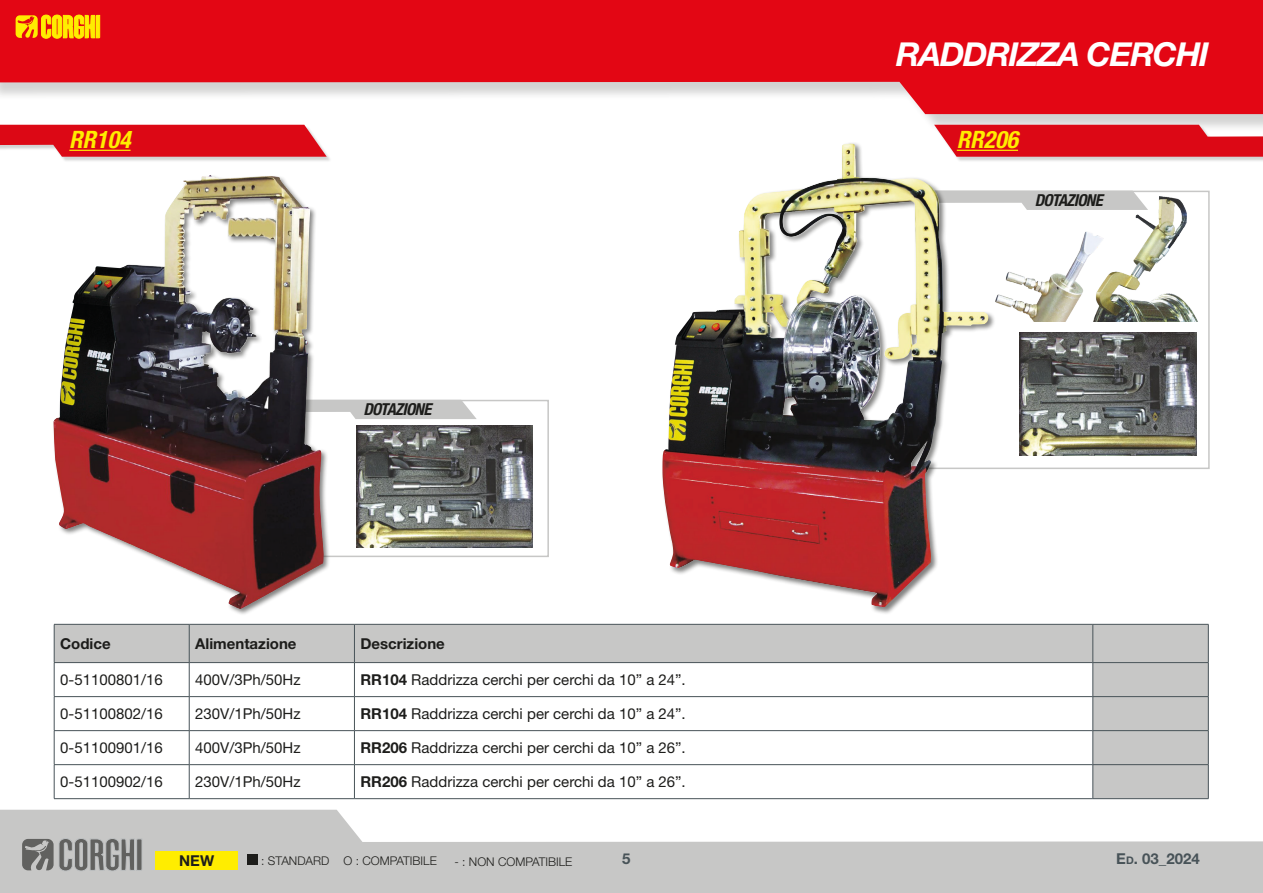
<style>
.page{position:relative;width:1263px;height:893px;background:#fff}
.page>*{position:absolute;margin:0;border:0;box-sizing:border-box;transform-origin:0 0}
.t1{font:italic 700 33px "Helvetica Neue LT Std";letter-spacing:-.04em;color:#fff}
.t2{font:italic 700 condensed 24px "Helvetica Neue LT Std";color:#ffed00}
.t3{font:italic 700 condensed 16.5px "Helvetica Neue LT Std";letter-spacing:-.04em;color:#1d1d1b}
.t4{font:15px "Helvetica Neue LT Std";color:#1d1d1b}
.t5{font:700 15px "Helvetica Neue LT Std";color:#1d1d1b}
.t6{font:700 15px "Helvetica Neue LT Std";color:#485358}
.t7{font:300 12px "Helvetica Neue LT Std";color:#1d1d1b}
.s1{font-weight:700}
.s2{font-size:10.5px}
</style>
<div class="page">
<div style="left:0;top:0;width:1263px;height:133px;background:#1d1d1b;opacity:.2"></div>
<svg style="left:0;top:0;width:1263px;height:114px;background:#e53540"></svg>
<svg style="left:0;top:810px;width:1263px;height:83px;fill:#c7c7c6"></svg>
<svg style="left:16px;top:15px;width:84px;height:23px;background:#f8b604"></svg>
<svg style="left:22px;top:838px;width:120px;height:33px;background:#8d8d8c"></svg>
<div style="left:155px;top:851px;width:83px;height:19px;background:#ffed00"></div>
<div style="left:247px;top:855px;width:11px;height:10px;background:#1d1d1b"></div>
<div style="left:0;top:126px;width:332px;height:36px;background:#1d1d1b;opacity:.2"></div>
<svg style="left:0;top:125px;width:327px;height:32px;background:#de222d"></svg>
<div style="left:935px;top:126px;width:328px;height:36px;background:#1d1d1b;opacity:.2"></div>
<svg style="left:934px;top:125px;width:329px;height:32px;background:#de1d29"></svg>
<hr style="left:69px;top:150px;width:62px;height:1px;background:#ffed00">
<hr style="left:957px;top:150px;width:61px;height:1px;background:#ffed00">
<svg style="left:55px;top:625px;width:1153px;height:173px"></svg>
<hr style="left:54px;top:624px;width:135px;height:1px;background:#485358">
<hr style="left:54px;top:624px;width:1px;height:38px;background:#485358">
<hr style="left:189px;top:624px;width:165px;height:1px;background:#485358">
<hr style="left:354px;top:624px;width:739px;height:1px;background:#485358">
<hr style="left:1093px;top:624px;width:115px;height:1px;background:#485358">
<hr style="left:1208px;top:624px;width:1px;height:38px;background:#485358">
<hr style="left:54px;top:662px;width:135px;height:1px;background:#485358">
<hr style="left:189px;top:662px;width:165px;height:1px;background:#485358">
<hr style="left:354px;top:662px;width:739px;height:1px;background:#485358">
<hr style="left:1093px;top:662px;width:115px;height:1px;background:#485358">
<hr style="left:189px;top:624px;width:1px;height:38px;background:#485358">
<hr style="left:354px;top:624px;width:1px;height:38px;background:#485358">
<hr style="left:1092px;top:624px;width:1px;height:38px;background:#485358">
<hr style="left:54px;top:663px;width:1px;height:33px;background:#485358">
<hr style="left:189px;top:663px;width:1px;height:33px;background:#485358">
<hr style="left:354px;top:663px;width:1px;height:33px;background:#485358">
<hr style="left:1092px;top:663px;width:1px;height:33px;background:#485358">
<hr style="left:1208px;top:663px;width:1px;height:33px;background:#485358">
<hr style="left:54px;top:696px;width:135px;height:1px;background:#485358">
<hr style="left:54px;top:697px;width:1px;height:33px;background:#485358">
<hr style="left:189px;top:696px;width:165px;height:1px;background:#485358">
<hr style="left:189px;top:697px;width:1px;height:33px;background:#485358">
<hr style="left:354px;top:696px;width:739px;height:1px;background:#485358">
<hr style="left:354px;top:697px;width:1px;height:33px;background:#485358">
<hr style="left:1093px;top:696px;width:115px;height:1px;background:#485358">
<hr style="left:1092px;top:697px;width:1px;height:33px;background:#485358">
<hr style="left:1208px;top:697px;width:1px;height:33px;background:#485358">
<hr style="left:54px;top:730px;width:135px;height:1px;background:#485358">
<hr style="left:54px;top:731px;width:1px;height:33px;background:#485358">
<hr style="left:189px;top:730px;width:165px;height:1px;background:#485358">
<hr style="left:189px;top:731px;width:1px;height:33px;background:#485358">
<hr style="left:354px;top:730px;width:739px;height:1px;background:#485358">
<hr style="left:354px;top:731px;width:1px;height:33px;background:#485358">
<hr style="left:1093px;top:730px;width:115px;height:1px;background:#485358">
<hr style="left:1092px;top:731px;width:1px;height:33px;background:#485358">
<hr style="left:1208px;top:731px;width:1px;height:33px;background:#485358">
<hr style="left:54px;top:764px;width:135px;height:1px;background:#485358">
<hr style="left:54px;top:765px;width:1px;height:33px;background:#485358">
<hr style="left:189px;top:764px;width:165px;height:1px;background:#485358">
<hr style="left:189px;top:765px;width:1px;height:33px;background:#485358">
<hr style="left:354px;top:764px;width:739px;height:1px;background:#485358">
<hr style="left:354px;top:765px;width:1px;height:33px;background:#485358">
<hr style="left:1093px;top:764px;width:115px;height:1px;background:#485358">
<hr style="left:1092px;top:765px;width:1px;height:33px;background:#485358">
<hr style="left:1208px;top:765px;width:1px;height:33px;background:#485358">
<hr style="left:54px;top:798px;width:135px;height:1px;background:#485358">
<hr style="left:189px;top:798px;width:165px;height:1px;background:#485358">
<hr style="left:354px;top:798px;width:739px;height:1px;background:#485358">
<hr style="left:1093px;top:798px;width:115px;height:1px;background:#485358">
<img style="left:1020px;top:333px;width:176px;height:122px">
<img style="left:356px;top:425px;width:177px;height:122px">
<img style="left:996px;top:232px;width:95px;height:90px">
<img style="left:1091px;top:197px;width:107px;height:125px">
<div style="left:273px;top:400px;width:276px;height:157px;border:2px solid #c7c7c6"></div>
<div style="left:923px;top:191px;width:287px;height:278px;border:2px solid #c7c7c6"></div>
<svg style="left:331px;top:400px;width:146px;height:19px;background:#cccccb"></svg>
<svg style="left:996px;top:191px;width:152px;height:19px;background:#cdcdcc"></svg>
<div style="left:52px;top:174px;width:279px;height:442px;background:#1d1d1b;opacity:.55"></div>
<img style="left:54px;top:175px;width:270px;height:434px">
<div style="left:661px;top:142px;width:335px;height:473px;background:#1d1d1b;opacity:.55"></div>
<img style="left:662px;top:143px;width:326px;height:464px">
<h1 class="t1" style="left:896px;top:34px;width:314px">RADDRIZZA CERCHI</h1>
<h2 class="t2" style="left:69px;top:125px;width:63px">RR104</h2>
<h2 class="t2" style="left:957px;top:125px;width:63px">RR206</h2>
<p class="t3" style="left:1035px;top:190px;width:69px">DOTAZIONE</p>
<p class="t3" style="left:363px;top:399px;width:69px">DOTAZIONE</p>
<p class="t5" style="left:60px;top:634px;width:52px">Codice</p>
<p class="t5" style="left:195px;top:634px;width:103px">Alimentazione</p>
<p class="t5" style="left:360px;top:634px;width:86px">Descrizione</p>
<p class="t4" style="left:60px;top:671px;width:104px">0-51100801/16</p>
<p class="t4" style="left:195px;top:671px;width:107px">400V/3Ph/50Hz</p>
<p class="t4" style="left:360px;top:671px;width:327px"><span class="s1">RR104</span> Raddrizza cerchi per cerchi da 10” a 24”.</p>
<p class="t4" style="left:60px;top:705px;width:104px">0-51100802/16</p>
<p class="t4" style="left:195px;top:705px;width:107px">230V/1Ph/50Hz</p>
<p class="t4" style="left:360px;top:705px;width:327px"><span class="s1">RR104</span> Raddrizza cerchi per cerchi da 10” a 24”.</p>
<p class="t4" style="left:60px;top:739px;width:104px">0-51100901/16</p>
<p class="t4" style="left:195px;top:739px;width:107px">400V/3Ph/50Hz</p>
<p class="t4" style="left:360px;top:739px;width:327px"><span class="s1">RR206</span> Raddrizza cerchi per cerchi da 10” a 26”.</p>
<p class="t4" style="left:60px;top:773px;width:104px">0-51100902/16</p>
<p class="t4" style="left:195px;top:773px;width:107px">230V/1Ph/50Hz</p>
<p class="t4" style="left:360px;top:773px;width:327px"><span class="s1">RR206</span> Raddrizza cerchi per cerchi da 10” a 26”.</p>
<p class="t5" style="left:179px;top:851px;width:36px">NEW</p>
<p class="t7" style="left:261px;top:854px;width:177px">: STANDARD O : COMPATIBILE</p>
<p class="t7" style="left:454px;top:854px;width:119px">- : NON COMPATIBILE</p>
<p class="t6" style="left:622px;top:849px;width:10px">5</p>
<p class="t6" style="left:1116px;top:849px;width:85px">E<span class="s2">d</span>. 03_2024</p>
</div>
